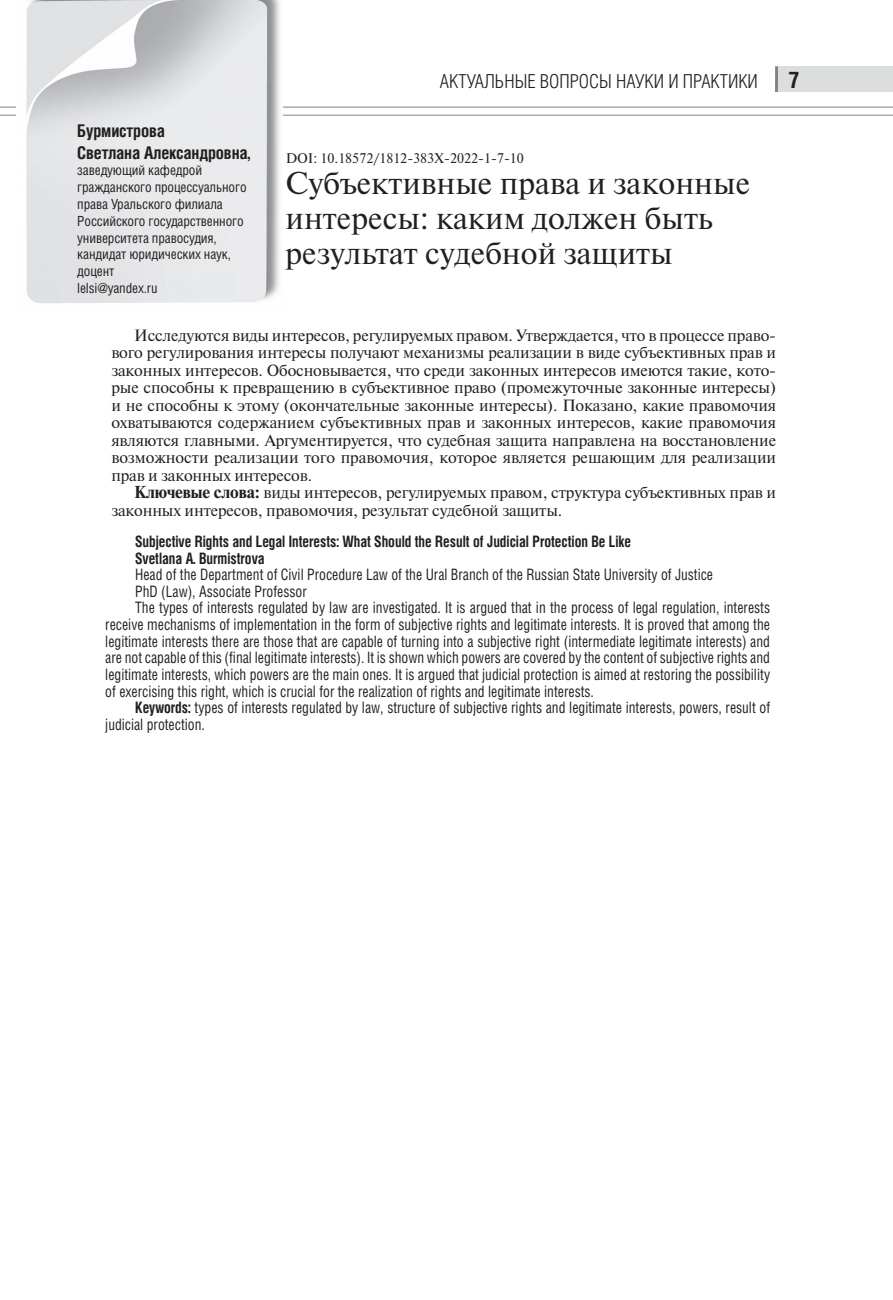
<style>
.page{position:relative;width:893px;height:1300px;background:#fff}
.page>*{position:absolute;margin:0;border:0;box-sizing:border-box;transform-origin:0 0}
.t1{font:31.5px/35px "Newton C";color:#231f20}
.t2{font:700 22.75px "Helios Cond";color:#231f20}
.t3{font:300 19.25px "Helios Cond";color:#231f20}
.t4{font:700 17.5px/21px "Helios Cond";letter-spacing:-.01em;color:#231f20}
.t5{font:16.28px/17.5px "Newton C";letter-spacing:-.01em;color:#231f20;text-align:justify}
.t6{font:15.75px "Helios Cond";color:#231f20;scale:.9 1}
.t7{font:700 15.75px/16.6px "Helios Cond";color:#231f20;scale:.9 1}
.t8{font:14px/16.8px "Helios Cond";letter-spacing:-.01em;color:#231f20}
.t9{font:14px "Newton C";color:#231f20}
.s1{font-weight:700}
</style>
<div class="page">
<div style="left:775px;top:66px;width:118px;height:26px;background:#dcdddf"></div>
<svg style="left:0;top:107px;width:16px;height:1px"></svg>
<svg style="left:0;top:115px;width:16px;height:1px"></svg>
<hr style="left:25px;top:107px;width:868px;height:1px;background:#808285">
<hr style="left:25px;top:115px;width:868px;height:1px;background:#808285">
<hr style="left:775px;top:66px;width:3px;height:26px;background:#808285">
<img style="left:25px;top:0;width:257px;height:303px">
<p class="t3" style="left:440px;top:71px;width:320px">АКТУАЛЬНЫЕ ВОПРОСЫ НАУКИ И ПРАКТИКИ</p>
<h2 class="t2" style="left:788px;top:72px;width:12px">7</h2>
<p class="t4" style="left:77px;top:122px;width:174px">Бурмистрова<br>Светлана Александровна,</p>
<p class="t8" style="left:77px;top:163px;width:171px">заведующий кафедрой гражданского процессуального права Уральского филиала<br>Российского государственного университета правосудия, кандидат юридических наук, доцент<br>lelsi@yandex.ru</p>
<p class="t5" style="left:111px;top:328px;width:666px;text-indent:23px">Исследуются виды интересов, регулируемых правом. Утверждается, что в процессе право&shy;вого регулирования интересы получают механизмы реализации в виде субъективных прав и законных интересов. Обосновывается, что среди законных интересов имеются такие, кото&shy;рые способны к превращению в субъективное право (промежуточные законные интересы) и не способны к этому (окончательные законные интересы). Показано, какие правомочия охватываются содержанием субъективных прав и законных интересов, какие правомочия являются главными. Аргументируется, что судебная защита направлена на восстановление возможности реализации того правомочия, которое является решающим для реализации прав и законных интересов.</p>
<p class="t5" style="left:111px;top:485px;width:666px;text-indent:23px"><span class="s1">Ключевые слова:</span> виды интересов, регулируемых правом, структура субъективных прав и законных интересов, правомочия, результат судебной защиты.</p>
<p class="t9" style="left:286px;top:154px;width:240px">DOI: 10.18572/1812-383X-2022-1-7-10</p>
<h1 class="t1" style="left:285px;top:169px;width:466px">Субъективные права и законные интересы: каким должен быть результат судебной защиты</h1>
<p class="t7" style="left:135px;top:534px;width:553px">Subjective Rights and Legal Interests: What Should the Result of Judicial Protection Be Like<br>Svetlana A. Burmistrova</p>
<p class="t6" style="left:135px;top:569px;width:644px">Head of the Department of Civil Procedure Law of the Ural Branch of the Russian State University of Justice</p>
<p class="t6" style="left:135px;top:585px;width:192px">PhD (Law), Associate Professor</p>
<p class="t6" style="left:135px;top:602px;width:707px">The types of interests regulated by law are investigated. It is argued that in the process of legal regulation, interests</p>
<p class="t6" style="left:105px;top:619px;width:740px">receive mechanisms of implementation in the form of subjective rights and legitimate interests. It is proved that among the</p>
<p class="t6" style="left:105px;top:635px;width:740px">legitimate interests there are those that are capable of turning into a subjective right (intermediate legitimate interests) and</p>
<p class="t6" style="left:105px;top:652px;width:740px">are not capable of this (final legitimate interests). It is shown which powers are covered by the content of subjective rights and</p>
<p class="t6" style="left:105px;top:669px;width:740px">legitimate interests, which powers are the main ones. It is argued that judicial protection is aimed at restoring the possibility</p>
<p class="t6" style="left:105px;top:685px;width:544px">of exercising this right, which is crucial for the realization of rights and legitimate interests.</p>
<p class="t6" style="left:135px;top:702px;width:707px"><span class="s1">Keywords:</span> types of interests regulated by law, structure of subjective rights and legitimate interests, powers, result of</p>
<p class="t6" style="left:105px;top:719px;width:112px">judicial protection.</p>
</div>
